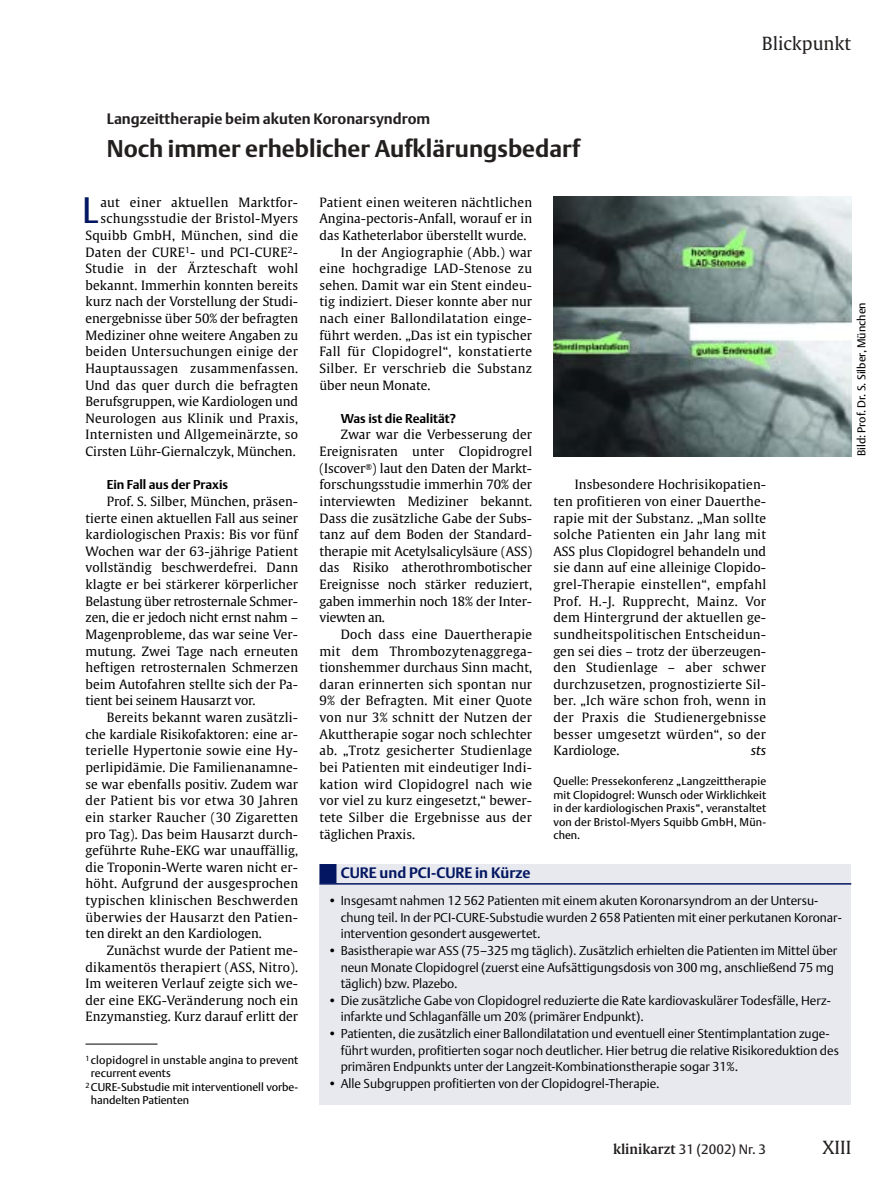
<style>
.page{position:relative;width:893px;height:1190px;background:#fff}
.page>*{position:absolute;margin:0;border:0;box-sizing:border-box;transform-origin:0 0}
.t1{font:36.45px "Thieme Argo Two";color:#031661}
.t2{font:700 24px "Thieme Argo One";color:#231f1f}
.t3{font:18px "Thieme Gulliver";color:#231f1f}
.t4{font:700 15px "Thieme Argo One";color:#231f1f}
.t5{font:700 15px "Thieme Argo One";color:#031661}
.t6{font:13.5px "Thieme Argo Two";color:#231f1f}
.t7{font:italic 13.5px "Thieme Argo Two";color:#000}
.t8{font:12.75px/16.6px "Thieme Gulliver";letter-spacing:.01em;color:#000;text-align:justify}
.t9{font:12.75px/16.6px "Thieme Argo One";color:#000}
.t10{font:700 12.75px "Thieme Argo One";color:#000}
.t11{font:11.25px/13.5px "Thieme Argo Two";color:#000;text-align:justify}
.s1{font-family:"Thieme Gulliver";font-weight:600}
</style>
<div class="page">
<div style="left:319px;top:864px;width:532px;height:240px;background:#e8e9ef"></div>
<div style="left:319px;top:864px;width:17px;height:19px;background:#031661"></div>
<hr style="left:319px;top:883px;width:532px;height:1px;background:#031661">
<hr style="left:85px;top:1043px;width:72px;height:1px;background:#000">
<img style="left:553px;top:196px;width:298px;height:260px">
<p class="t4" style="left:107px;top:113px;width:325px">Langzeittherapie beim akuten Koronarsyndrom</p>
<h2 class="t2" style="left:107px;top:140px;width:475px">Noch immer erheblicher Aufklärungsbedarf</h2>
<h3 class="t3" style="left:761px;top:35px;width:91px">Blickpunkt</h3>
<p class="t8" style="left:85px;top:194px;width:214px;text-align:right">aut einer aktuellen Marktfor&shy;schungsstudie der Bristol-Myers Squibb GmbH, München, sind die Daten der CURE<sup>1</sup>- und PCI-CURE<sup>2</sup>- Studie in der Ärzteschaft wohl bekannt. Immerhin konnten bereits kurz nach der Vorstellung der Studi&shy;energebnisse über 50% der befragten Mediziner ohne weitere Angaben zu beiden Untersuchungen einige der Hauptaussagen zusammenfassen.<br>Und das quer durch die befragten Berufsgruppen, wie Kardiologen und Neurologen aus Klinik und Praxis, Internisten und Allgemeinärzte, so Cirsten Lühr-Giernalczyk, München.</p>
<p class="t10" style="left:107px;top:480px;width:123px">Ein Fall aus der Praxis</p>
<p class="t8" style="left:85px;top:494px;width:214px;text-indent:21px">Prof. S. Silber, München, präsen&shy;tierte einen aktuellen Fall aus seiner kardiologischen Praxis: Bis vor fünf Wochen war der 63-jährige Patient vollständig beschwerdefrei. Dann klagte er bei stärkerer körperlicher Belastung über retrosternale Schmer&shy;zen, die er jedoch nicht ernst nahm – Magenprobleme, das war seine Ver&shy;mutung. Zwei Tage nach erneuten heftigen retrosternalen Schmerzen beim Autofahren stellte sich der Pa&shy;tient bei seinem Hausarzt vor.</p>
<p class="t8" style="left:85px;top:710px;width:214px;text-indent:21px">Bereits bekannt waren zusätzli&shy;che kardiale Risikofaktoren: eine ar&shy;terielle Hypertonie sowie eine Hy&shy;perlipidämie. Die Familienanamne&shy;se war ebenfalls positiv. Zudem war der Patient bis vor etwa 30 Jahren ein starker Raucher (30 Zigaretten pro Tag). Das beim Hausarzt durch&shy;geführte Ruhe-EKG war unauffällig, die Troponin-Werte waren nicht er&shy;höht. Aufgrund der ausgesprochen typischen klinischen Beschwerden überwies der Hausarzt den Patien&shy;ten direkt an den Kardiologen.</p>
<p class="t8" style="left:85px;top:942px;width:214px;text-indent:21px">Zunächst wurde der Patient me&shy;dikamentös therapiert (ASS, Nitro).<br>Im weiteren Verlauf zeigte sich we&shy;der eine EKG-Veränderung noch ein Enzymanstieg. Kurz darauf erlitt der</p>
<h1 class="t1" style="left:82px;top:197px;width:18px">L</h1>
<p class="t11" style="left:85px;top:1054px;width:214px"><sup>1</sup> clopidogrel in unstable angina to prevent</p>
<p class="t11" style="left:91px;top:1068px;width:81px">recurrent events</p>
<p class="t11" style="left:85px;top:1081px;width:214px"><sup>2</sup> CURE-Substudie mit interventionell vorbe-</p>
<p class="t11" style="left:91px;top:1095px;width:100px">handelten Patienten</p>
<p class="t8" style="left:319px;top:194px;width:214px">Patient einen weiteren nächtlichen</p>
<p class="t8" style="left:319px;top:211px;width:214px">Angina-pectoris-Anfall, worauf er in</p>
<p class="t8" style="left:319px;top:228px;width:209px">das Katheterlabor überstellt wurde.</p>
<p class="t8" style="left:341px;top:244px;width:193px">In der Angiographie (Abb.) war</p>
<p class="t8" style="left:319px;top:261px;width:214px">eine hochgradige LAD-Stenose zu</p>
<p class="t8" style="left:319px;top:278px;width:214px">sehen. Damit war ein Stent eindeu-</p>
<p class="t8" style="left:319px;top:294px;width:214px">tig indiziert. Dieser konnte aber nur</p>
<p class="t8" style="left:319px;top:311px;width:214px">nach einer Ballondilatation einge-</p>
<p class="t8" style="left:319px;top:327px;width:214px">führt werden. „Das ist ein typischer</p>
<p class="t8" style="left:319px;top:344px;width:214px">Fall für Clopidogrel“, konstatierte</p>
<p class="t8" style="left:319px;top:361px;width:214px">Silber. Er verschrieb die Substanz</p>
<p class="t8" style="left:319px;top:377px;width:112px">über neun Monate.</p>
<p class="t10" style="left:341px;top:414px;width:117px">Was ist die Realität?</p>
<p class="t8" style="left:319px;top:427px;width:214px;text-indent:21px">Zwar war die Verbesserung der Ereignisraten unter Clopidrogrel (Iscover<sup>®</sup>) laut den Daten der Markt&shy;forschungsstudie immerhin 70% der interviewten Mediziner bekannt.<br>Dass die zusätzliche Gabe der Subs&shy;tanz auf dem Boden der Standard&shy;therapie mit Acetylsalicylsäure (ASS) das Risiko atherothrombotischer Ereignisse noch stärker reduziert, gaben immerhin noch 18% der Inter&shy;viewten an.</p>
<p class="t8" style="left:319px;top:627px;width:214px;text-indent:21px">Doch dass eine Dauertherapie mit dem Thrombozytenaggrega&shy;tionshemmer durchaus Sinn macht, daran erinnerten sich spontan nur 9% der Befragten. Mit einer Quote von nur 3% schnitt der Nutzen der Akuttherapie sogar noch schlechter ab. „Trotz gesicherter Studienlage bei Patienten mit eindeutiger Indi&shy;kation wird Clopidogrel nach wie vor viel zu kurz eingesetzt,“ bewer&shy;tete Silber die Ergebnisse aus der täglichen Praxis.</p>
<p class="t8" style="left:553px;top:477px;width:214px;text-indent:21px">Insbesondere Hochrisikopatien&shy;ten profitieren von einer Dauerthe&shy;rapie mit der Substanz. „Man sollte solche Patienten ein Jahr lang mit ASS plus Clopidogrel behandeln und sie dann auf eine alleinige Clopido&shy;grel-Therapie einstellen“, empfahl Prof. H.-J. Rupprecht, Mainz. Vor dem Hintergrund der aktuellen ge&shy;sundheitspolitischen Entscheidun&shy;gen sei dies – trotz der überzeugen&shy;den Studienlage – aber schwer durchzusetzen, prognostizierte Sil&shy;ber. „Ich wäre schon froh, wenn in der Praxis die Studienergebnisse besser umgesetzt würden“, so der Kardiologe.</p>
<p class="t7" style="left:750px;top:745px;width:17px">sts</p>
<p class="t11" style="left:553px;top:776px;width:214px">Quelle: Pressekonferenz „Langzeittherapie mit Clopidogrel: Wunsch oder Wirklichkeit in der kardiologischen Praxis“, veranstaltet von der Bristol-Myers Squibb GmbH, Mün&shy;chen.</p>
<p class="t5" style="left:341px;top:867px;width:191px">CURE und PCI-CURE in Kürze</p>
<p class="t9" style="left:340px;top:893px;width:502px;text-indent:-13px">• Insgesamt nahmen 12 562 Patienten mit einem akuten Koronarsyndrom an der Untersu&shy;chung teil. In der PCI-CURE-Substudie wurden 2 658 Patienten mit einer perkutanen Koronar&shy;intervention gesondert ausgewertet.</p>
<p class="t9" style="left:340px;top:943px;width:498px;text-indent:-13px">• Basistherapie war ASS (75–325 mg täglich). Zusätzlich erhielten die Patienten im Mittel über neun Monate Clopidogrel (zuerst eine Aufsättigungsdosis von 300 mg, anschließend 75 mg täglich) bzw. Plazebo.</p>
<p class="t9" style="left:340px;top:993px;width:491px;text-indent:-13px">• Die zusätzliche Gabe von Clopidogrel reduzierte die Rate kardiovaskulärer Todesfälle, Herz&shy;infarkte und Schlaganfälle um 20% (primärer Endpunkt).</p>
<p class="t9" style="left:340px;top:1026px;width:500px;text-indent:-13px">• Patienten, die zusätzlich einer Ballondilatation und eventuell einer Stentimplantation zuge&shy;führt wurden, profitierten sogar noch deutlicher. Hier betrug die relative Risikoreduktion des primären Endpunkts unter der Langzeit-Kombinationstherapie sogar 31%.</p>
<p class="t9" style="left:328px;top:1076px;width:333px">• Alle Subgruppen profitierten von der Clopidogrel-Therapie.</p>
<p class="t11" style="left:855px;top:456px;width:155px;rotate:-90deg">Bild: Prof. Dr. S. Silber, München</p>
<p class="t6" style="left:613px;top:1144px;width:155px"><span class="s1">klinikarzt</span> 31 (2002) Nr. 3</p>
<h3 class="t3" style="left:822px;top:1139px;width:30px">XIII</h3>
</div>
